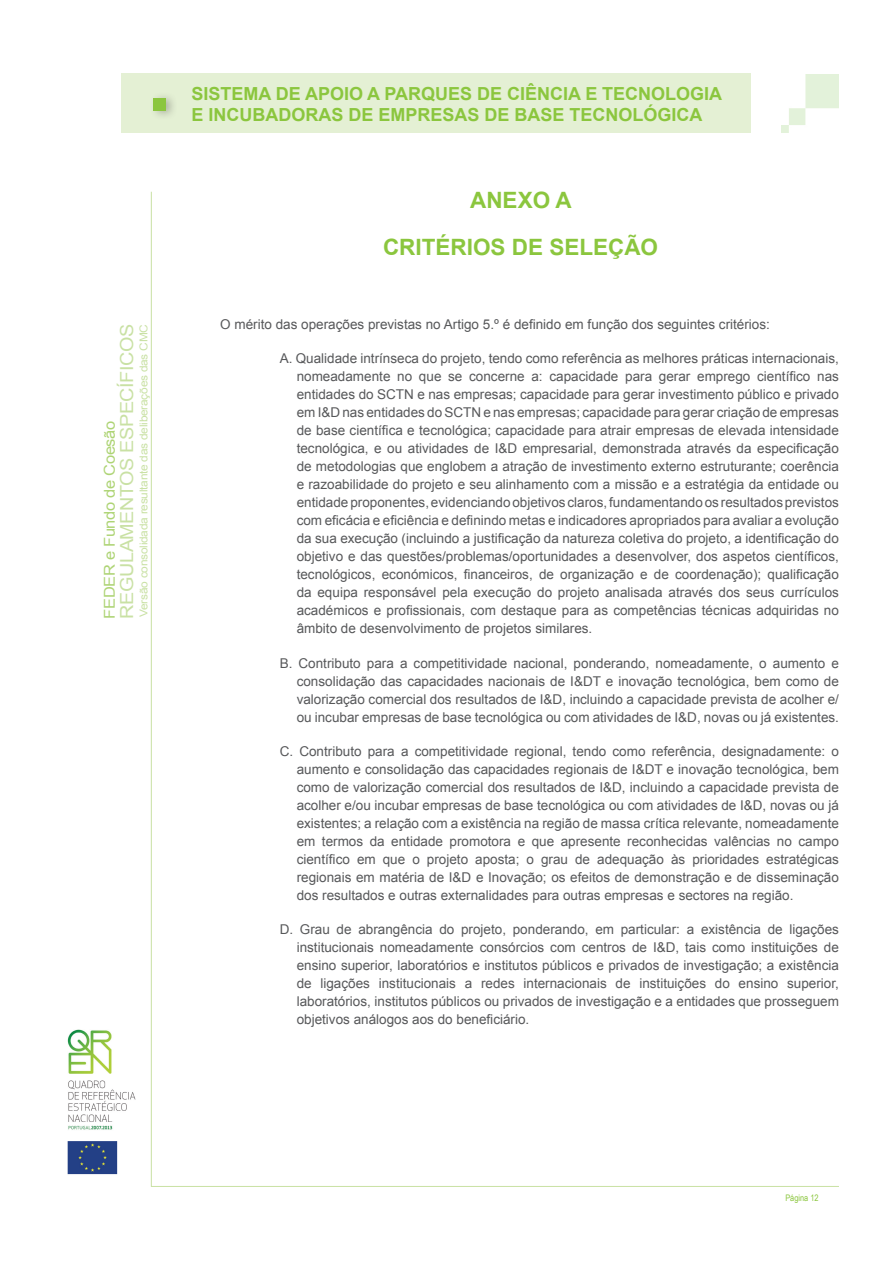
<style>
.page{position:relative;width:893px;height:1263px;background:#fff}
.page>*{position:absolute;margin:0;border:0;box-sizing:border-box;transform-origin:0 0}
.Título{font:700 22.5px "Arial";color:#8bc63e}
.t1{font:700 18px/21px "Arial";color:#8bc63e}
.t2{font:18px "Arial";letter-spacing:-.02em;color:#c9e1a4;scale:1.1 1}
.t3{font:15px "Arial";letter-spacing:-.02em;color:#aed475;scale:1.1 1}
.Texto_ident_3{font:13.5px/18px "Arial";color:#57585a;text-align:justify}
.Texto{font:13.5px "Arial";color:#57585a}
.t4{font:10.8px "Arial";letter-spacing:-.02em;color:#c9e1a4;scale:1.1 1}
.t5{font:9px "Arial Narrow";color:#8bc63e}
</style>
<div class="page">
<img style="left:67px;top:1029px;width:69px;height:146px">
<hr style="left:151px;top:192px;width:1px;height:994px;background:#c9e1a4">
<hr style="left:151px;top:1186px;width:688px;height:1px;background:#c9e1a4">
<div style="left:121px;top:74px;width:630px;height:59px;background:#e4f0d4"></div>
<div style="left:149px;top:91px;width:29px;height:29px;background:#231f20;opacity:.3"></div>
<div style="left:153px;top:99px;width:13px;height:12px;background:#8bc63e"></div>
<img style="left:782px;top:75px;width:57px;height:57px">
<h2 class="t2" style="left:115px;top:618px;width:269px;rotate:-90deg">REGULAMENTOS ESPECÍFICOS</h2>
<p class="t4" style="left:137px;top:617px;width:268px;rotate:-90deg">Versão consolidada resultante das deliberações das CMC</p>
<p class="t3" style="left:100px;top:618px;width:181px;rotate:-90deg">FEDER e Fundo de Coesão</p>
<h2 class="t1" style="left:191px;top:84px;width:532px">SISTEMA DE APOIO A PARQUES DE CIÊNCIA E TECNOLOGIA<br>E INCUBADORAS DE EMPRESAS DE BASE TECNOLÓGICA</h2>
<p class="Título" style="left:470px;top:185px;width:103px">ANEXO A</p>
<p class="Título" style="left:383px;top:232px;width:277px">CRITÉRIOS DE SELEÇÃO</p>
<p class="Texto" style="left:220px;top:316px;width:551px">O mérito das operações previstas no Artigo 5.º é definido em função dos seguintes critérios:</p>
<p class="Texto_ident_3" style="left:297px;top:350px;width:544px;text-indent:-17px">A. Qualidade intrínseca do projeto, tendo como referência as melhores práticas internacionais, nomeadamente no que se concerne a: capacidade para gerar emprego científico nas entidades do SCTN e nas empresas; capacidade para gerar investimento público e privado em I&amp;D nas entidades do SCTN e nas empresas; capacidade para gerar criação de empresas de base científica e tecnológica; capacidade para atrair empresas de elevada intensidade tecnológica, e ou atividades de I&amp;D empresarial, demonstrada através da especificação de metodologias que englobem a atração de investimento externo estruturante; coerência e razoabilidade do projeto e seu alinhamento com a missão e a estratégia da entidade ou entidade proponentes, evidenciando objetivos claros, fundamentando os resultados previstos com eficácia e eficiência e definindo metas e indicadores apropriados para avaliar a evolução da sua execução (incluindo a justificação da natureza coletiva do projeto, a identificação do objetivo e das questões/problemas/oportunidades a desenvolver, dos aspetos científicos, tecnológicos, económicos, financeiros, de organização e de coordenação); qualificação da equipa responsável pela execução do projeto analisada através dos seus currículos académicos e profissionais, com destaque para as competências técnicas adquiridas no âmbito de desenvolvimento de projetos similares.</p>
<p class="Texto_ident_3" style="left:297px;top:654px;width:544px;text-indent:-17px">B. Contributo para a competitividade nacional, ponderando, nomeadamente, o aumento e consolidação das capacidades nacionais de I&amp;DT e inovação tecnológica, bem como de valorização comercial dos resultados de I&amp;D, incluindo a capacidade prevista de acolher e/ ou incubar empresas de base tecnológica ou com atividades de I&amp;D, novas ou já existentes.</p>
<p class="Texto_ident_3" style="left:297px;top:742px;width:544px;text-indent:-17px">C. Contributo para a competitividade regional, tendo como referência, designadamente: o aumento e consolidação das capacidades regionais de I&amp;DT e inovação tecnológica, bem como de valorização comercial dos resultados de I&amp;D, incluindo a capacidade prevista de acolher e/ou incubar empresas de base tecnológica ou com atividades de I&amp;D, novas ou já existentes; a relação com a existência na região de massa crítica relevante, nomeadamente em termos da entidade promotora e que apresente reconhecidas valências no campo científico em que o projeto aposta; o grau de adequação às prioridades estratégicas regionais em matéria de I&amp;D e Inovação; os efeitos de demonstração e de disseminação dos resultados e outras externalidades para outras empresas e sectores na região.</p>
<p class="Texto_ident_3" style="left:297px;top:920px;width:544px;text-indent:-17px">D. Grau de abrangência do projeto, ponderando, em particular: a existência de ligações institucionais nomeadamente consórcios com centros de I&amp;D, tais como instituições de ensino superior, laboratórios e institutos públicos e privados de investigação; a existência de ligações institucionais a redes internacionais de instituições do ensino superior, laboratórios, institutos públicos ou privados de investigação e a entidades que prosseguem objetivos análogos aos do beneficiário.</p>
<p class="t5" style="left:785px;top:1191px;width:35px">Página 12</p>
</div>
